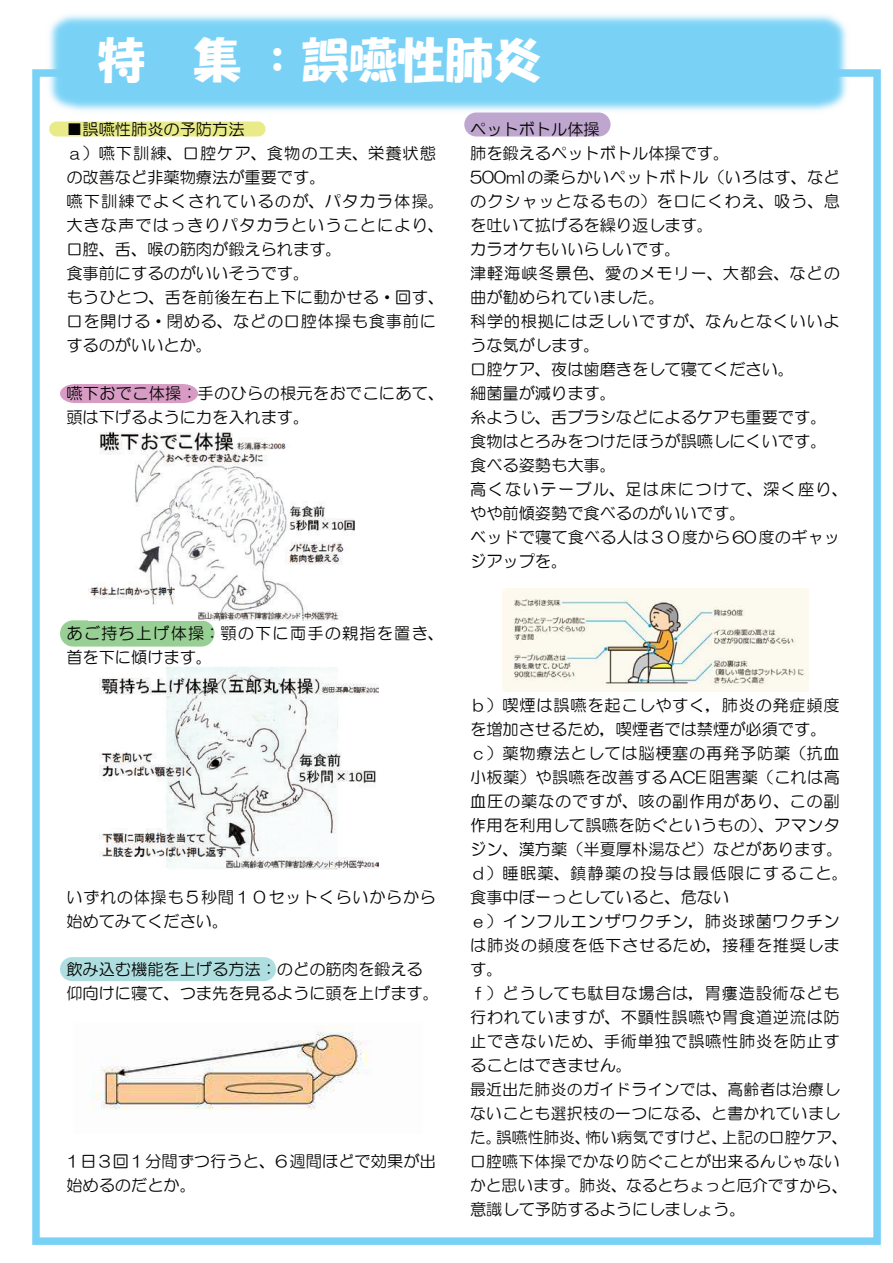
<style>
.page{position:relative;width:893px;height:1263px;background:#fff}
.page>*{position:absolute;margin:0;border:0;box-sizing:border-box;transform-origin:0 0}
.t1{font:48px "HG Soei Kakupoptai";color:#fff}
.t2{font:16.2px/24px "HG Maru Gothic MPRO";letter-spacing:.015em;color:#040403}
.t3{font:16.2px/24px "HG Maru Gothic MPRO";letter-spacing:.045em;color:#040403}
.t4{font:16.2px/24px "HG Maru Gothic MPRO";letter-spacing:.04em;color:#040403}
.t5{font:16.2px/24px "HG Maru Gothic MPRO";letter-spacing:.075em;color:#040403}
.t6{font:15.75px/24px "HG Maru Gothic MPRO";letter-spacing:.02em;color:#040403}
.s1{font-size:16.2px}
</style>
<div class="page">
<div style="left:32px;top:69px;width:849px;height:1176px;border:8px solid #79d2f6"></div>
<div style="left:60px;top:957px;width:216px;height:24px;background:#aedee0;border-radius:12px"></div>
<div style="left:60px;top:620px;width:154px;height:27px;background:#98cf94;border-radius:13px"></div>
<div style="left:60px;top:384px;width:138px;height:19px;background:#d79bc4"></div>
<img style="left:89px;top:431px;width:265px;height:189px">
<img style="left:99px;top:667px;width:279px;height:202px">
<img style="left:91px;top:1026px;width:280px;height:84px">
<img style="left:503px;top:588px;width:305px;height:103px">
<img style="left:32px;top:14px;width:849px;height:146px">
<h1 class="t1" style="left:98px;top:35px;width:445px">特 集 ：誤嚥性肺炎</h1>
<p class="t2" style="left:66px;top:118px;width:379px">■誤嚥性肺炎の予防方法<br>ａ）嚥下訓練、口腔ケア、食物の工夫、栄養状態の改善など非薬物療法が重要です。<br>嚥下訓練でよくされているのが、パタカラ体操。大きな声ではっきりパタカラということにより、口腔、舌、喉の筋肉が鍛えられます。<br>食事前にするのがいいそうです。<br>もうひとつ、舌を前後左右上下に動かせる・回す、口を開ける・閉める、などの口腔体操も食事前にするのがいいとか。</p>
<p class="t2" style="left:66px;top:382px;width:379px">嚥下おでこ体操：手のひらの根元をおでこにあて、頭は下げるように力を入れます。</p>
<p class="t5" style="left:66px;top:621px;width:379px">あご持ち上げ体操：顎の下に両手の親指を置き、首を下に傾けます。</p>
<p class="t4" style="left:66px;top:885px;width:371px">いずれの体操も５秒間１０セットくらいからから始めてみてください。</p>
<p class="t2" style="left:66px;top:957px;width:374px">飲み込む機能を上げる方法：のどの筋肉を鍛える仰向けに寝て、つま先を見るように頭を上げます。</p>
<p class="t2" style="left:66px;top:1149px;width:371px">1日 3回 1分間ずつ行うと、6週間ほどで効果が出始めるのだとか。</p>
<p class="t2" style="left:470px;top:117px;width:379px">ペットボトル体操<br>肺を鍛えるペットボトル体操です。<br>500mlの柔らかいペットボトル（いろはす、などのクシャッとなるもの）を口にくわえ、吸う、息を吐いて拡げるを繰り返します。<br>カラオケもいいらしいです。<br>津軽海峡冬景色、愛のメモリー、大都会、などの曲が勧められていました。<br>科学的根拠には乏しいですが、なんとなくいいような気がします。<br>口腔ケア、夜は歯磨きをして寝てください。<br>細菌量が減ります。<br>糸ようじ、舌ブラシなどによるケアも重要です。<br>食物はとろみをつけたほうが誤嚥しにくいです。<br>食べる姿勢も大事。<br>高くないテーブル、足は床につけて、深く座り、やや前傾姿勢で食べるのがいいです。<br>ベッドで寝て食べる人は３０度から 60度のギャッジアップを。</p>
<p class="t3" style="left:470px;top:693px;width:379px">ｂ）喫煙は誤嚥を起こしやすく，肺炎の発症頻度を増加させるため，喫煙者では禁煙が必須です。<br>ｃ）薬物療法としては脳梗塞の再発予防薬（抗血小板薬）や誤嚥を改善するACE阻害薬（これは高血圧の薬なのですが、咳の副作用があり、この副作用を利用して誤嚥を防ぐというもの）、アマンタジン、漢方薬（半夏厚朴湯など）などがあります。ｄ）睡眠薬、鎮静薬の投与は最低限にすること。食事中ぼーっとしていると、危ない<br>ｅ）インフルエンザワクチン，肺炎球菌ワクチンは肺炎の頻度を低下させるため，接種を推奨します。<br>ｆ）どうしても駄目な場合は，胃瘻造設術なども行われていますが、不顕性誤嚥や胃食道逆流は防止できないため、手術単独で誤嚥性肺炎を防止することはできません。</p>
<p class="t6" style="left:470px;top:1077px;width:379px">最近出た肺炎のガイドラインでは、高齢者は治療しないことも選択枝の一つになる、と書かれていました。誤嚥性肺炎、怖い病気ですけど、上記の口腔ケア、口腔嚥下体操でかなり防ぐことが出来るんじゃないかと思います。肺炎、なるとちょっと厄介です<span class="s1">から、</span></p>
<p class="t2" style="left:470px;top:1197px;width:277px">意識して予防するようにしましょう。</p>
</div>
